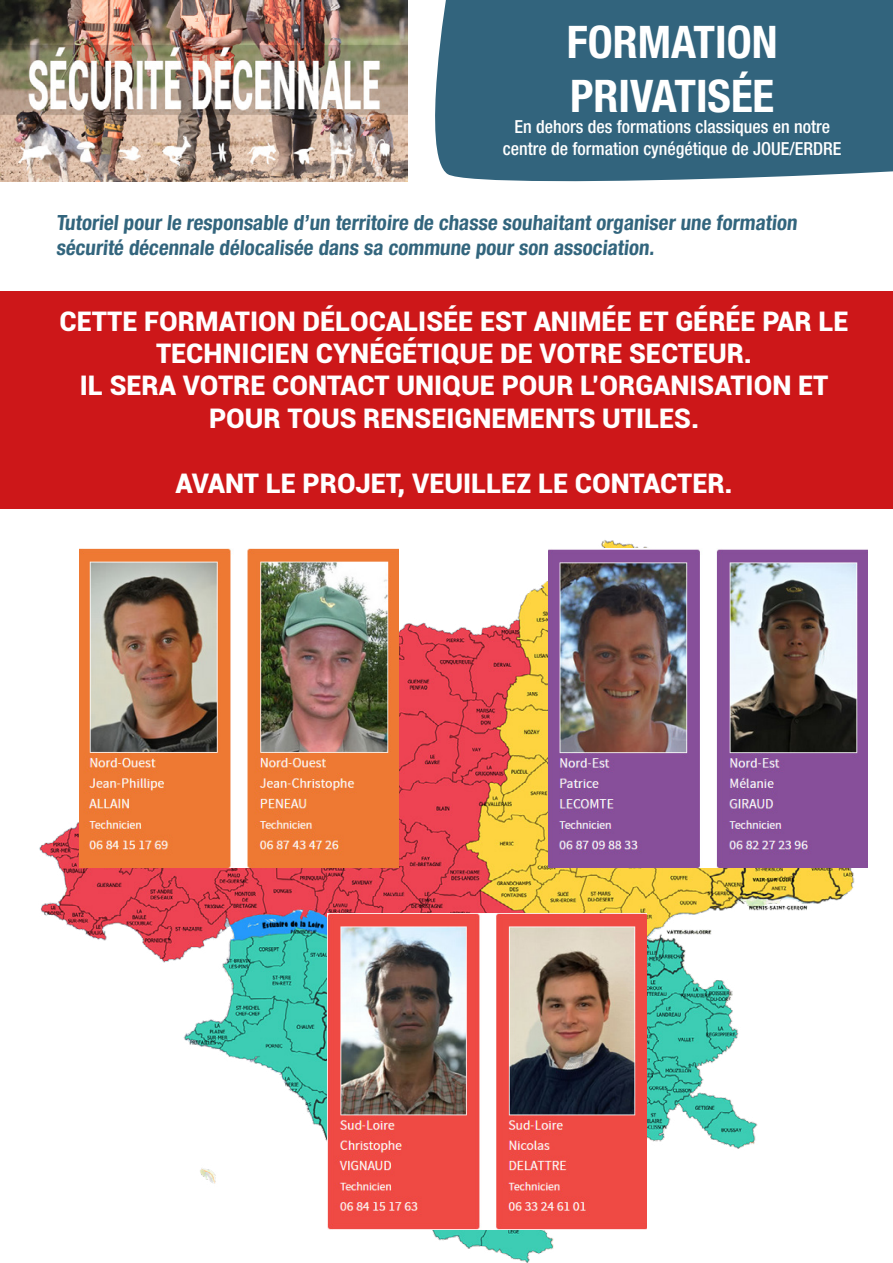
<style>
.page{position:relative;width:893px;height:1263px;background:#fff}
.page>*{position:absolute;margin:0;border:0;box-sizing:border-box;transform-origin:0 0}
.t1{font:700 condensed 45px/54px "Helvetica Neue LT Std";color:#fff}
.t2{font:900 27px/32.4px "Roboto";color:#fff;text-align:center}
.t3{font:700 condensed 21px/25.2px "Helvetica Neue LT Std";color:#32657d}
.t4{font:500 condensed 18px/21.6px "Helvetica Neue LT Std";color:#fff;text-align:center}
</style>
<div class="page">
<div style="left:435px;top:0;width:458px;height:182px;background:#32647d"></div>
<img style="left:0;top:0;width:408px;height:181px">
<div style="left:0;top:291px;width:893px;height:218px;background:#cd1719"></div>
<img style="left:39px;top:540px;width:829px;height:723px">
<img style="left:549px;top:548px;width:318px;height:319px">
<img style="left:327px;top:914px;width:319px;height:315px">
<img style="left:80px;top:548px;width:319px;height:319px">
<h1 class="t1" style="left:567px;top:14px;width:212px">FORMATION<br>PRIVATISÉE</h1>
<p class="t4" style="left:503px;top:116px;width:340px">En dehors des formations classiques en notre centre de formation cynégétique de JOUE/ERDRE</p>
<p class="t3" style="left:56px;top:210px;width:745px">Tutoriel pour le responsable d’un territoire de chasse souhaitant organiser une formation sécurité décennale délocalisée dans sa commune pour son association.</p>
<p class="t2" style="left:60px;top:304px;width:791px">CETTE FORMATION DÉLOCALISÉE EST ANIMÉE ET GÉRÉE PAR LE TECHNICIEN CYNÉGÉTIQUE DE VOTRE SECTEUR.<br>IL SERA VOTRE CONTACT UNIQUE POUR L’ORGANISATION ET POUR TOUS RENSEIGNEMENTS UTILES.</p>
<p class="t2" style="left:175px;top:466px;width:559px">AVANT LE PROJET, VEUILLEZ LE CONTACTER.</p>
</div>
